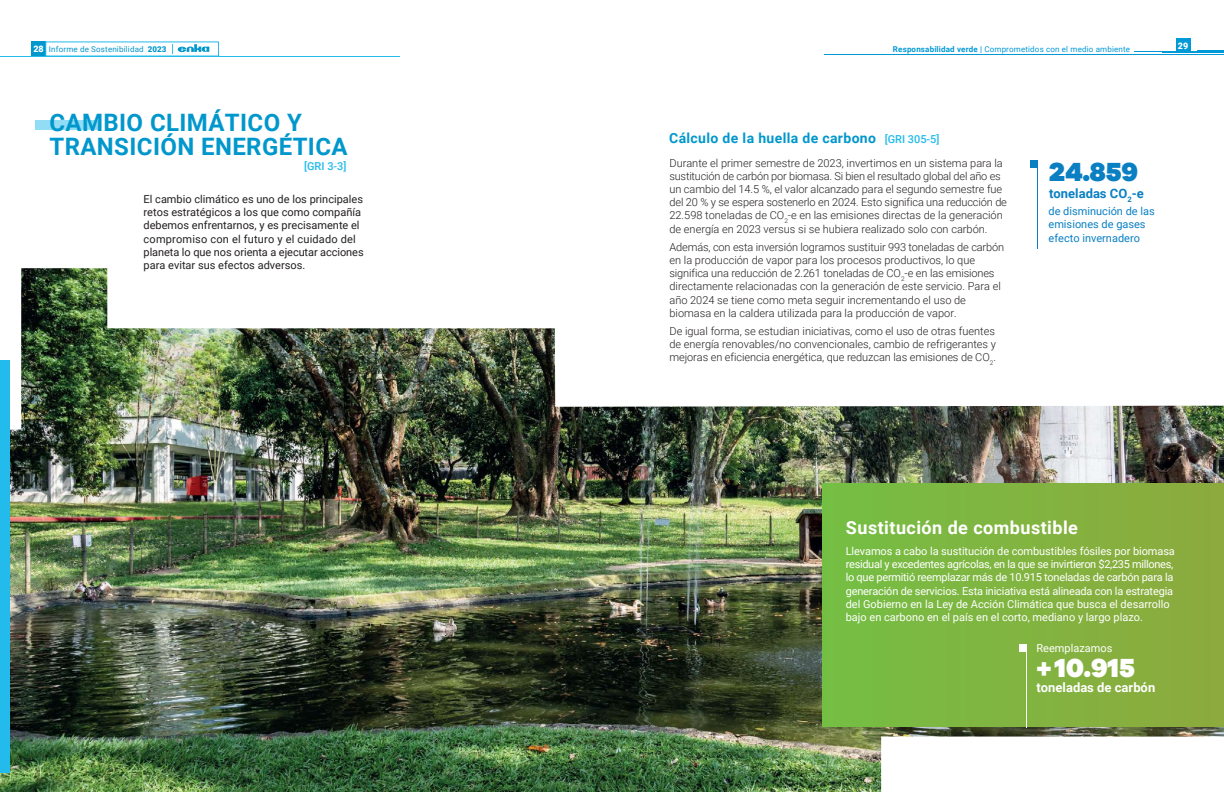
<style>
.page{position:relative;width:1224px;height:792px;background:#fff}
.page>*{position:absolute;margin:0;border:0;box-sizing:border-box;transform-origin:0 0}
.t1{font:900 27px "Galano Grotesque";color:#fff}
.t2{font:900 27px "Galano Grotesque";color:#0a80c3}
.t3{font:700 24px/24px "Roboto";letter-spacing:.015em;color:#0097cc}
.t4{font:700 18px "Roboto";letter-spacing:.025em;color:#fff}
.t5{font:700 14px "Roboto";letter-spacing:.025em;color:#0097cc}
.t6{font:700 13px "Roboto";color:#fff}
.t7{font:700 13px "Roboto";color:#0a80c3}
.t8{font:300 11px/13.2px "Roboto";color:#231f20}
.t9{font:11px/13.2px "Roboto";letter-spacing:-.015em;color:#fff}
.t10{font:11px/13.2px "Roboto";color:#231f20}
.t11{font:11px/13.2px "Roboto";color:#0a80c3}
.t12{font:500 11px "Roboto";color:#23bbec}
.t13{font:900 9px "Roboto";color:#fff}
.t14{font:8px "Roboto";letter-spacing:.02em;color:#0099d8}
.t15{font:8px "Roboto";letter-spacing:.02em;color:#0097cc}
.s1{font-weight:900;font-size:9px;color:#fff}
.s2{font-weight:900}
.s3{font-weight:700}
.s4{font-weight:500;font-size:11px;color:#23bbec}
</style>
<div class="page">
<img style="left:0;top:268px;width:1224px;height:524px">
<div style="left:0;top:360px;width:10px;height:413px;background:#23bbec"></div>
<div style="left:35px;top:120px;width:64px;height:10px;background:#91ddf5"></div>
<div style="left:822px;top:484px;width:402px;height:242px;background:#81b440"></div>
<hr style="left:1037px;top:160px;width:1px;height:89px;background:#0a80c3">
<div style="left:1030px;top:160px;width:8px;height:8px;background:#0a80c3"></div>
<div style="left:1019px;top:644px;width:8px;height:8px;background:#fff"></div>
<hr style="left:1026px;top:644px;width:1px;height:84px;background:#fff">
<hr style="left:0;top:56px;width:399px;height:1px;background:#23bbec">
<div style="left:32px;top:42px;width:14px;height:14px;background:#0097cc"></div>
<svg style="left:172px;top:44px;width:37px;height:10px"></svg>
<div style="left:1176px;top:39px;width:14px;height:14px;background:#0099d8"></div>
<hr style="left:1162px;top:53px;width:62px;height:1px;background:#0099d8">
<hr style="left:1134px;top:51px;width:90px;height:1px;background:#0099d8">
<svg style="left:1197px;top:50px;width:27px;height:1px"></svg>
<hr style="left:824px;top:54px;width:400px;height:1px;background:#0099d8">
<p class="t15" style="left:33px;top:43px;width:135px"><span class="s1">28</span> Informe de Sostenibilidad <span class="s2">2023</span></p>
<p class="t13" style="left:1179px;top:39px;width:12px">00</p>
<p class="t14" style="left:893px;top:43px;width:239px"><span class="s3">Responsabilidad verde |</span> Comprometidos con el medio ambiente</p>
<p class="t13" style="left:1178px;top:39px;width:12px">29</p>
<h2 class="t3" style="left:49px;top:109px;width:300px">CAMBIO CLIMÁTICO Y<br>TRANSICIÓN ENERGÉTICA</h2>
<p class="t10" style="left:144px;top:192px;width:222px">El cambio climático es uno de los principales retos estratégicos a los que como compañía debemos enfrentarnos, y es precisamente el compromiso con el futuro y el cuidado del planeta lo que nos orienta a ejecutar acciones para evitar sus efectos adversos.</p>
<p class="t12" style="left:304px;top:158px;width:44px">[GRI 3-3]</p>
<p class="t5" style="left:669px;top:129px;width:272px">Cálculo de la huella de carbono <span class="s4">[GRI 305-5]</span></p>
<p class="t8" style="left:669px;top:156px;width:339px">Durante el primer semestre de 2023, invertimos en un sistema para la sustitución de carbón por biomasa. Si bien el resultado global del año es un cambio del 14.5 %, el valor alcanzado para el segundo semestre fue del 20 % y se espera sostenerlo en 2024. Esto significa una reducción de 22.598 toneladas de CO<sub>2</sub>-e en las emisiones directas de la generación de energía en 2023 versus si se hubiera realizado solo con carbón.</p>
<p class="t8" style="left:669px;top:240px;width:336px">Además, con esta inversión logramos sustituir 993 toneladas de carbón en la producción de vapor para los procesos productivos, lo que significa una reducción de 2.261 toneladas de CO<sub>2</sub>-e en las emisiones directamente relacionadas con la generación de este servicio. Para el año 2024 se tiene como meta seguir incrementando el uso de biomasa en la caldera utilizada para la producción de vapor.</p>
<p class="t8" style="left:669px;top:324px;width:328px;text-align:justify">De igual forma, se estudian iniciativas, como el uso de otras fuentes de energía renovables/no convencionales, cambio de refrigerantes y mejoras en eficiencia energética, que reduzcan las emisiones de CO<sub>2</sub>.</p>
<h1 class="t2" style="left:1049px;top:155px;width:90px">24.859</h1>
<p class="t7" style="left:1049px;top:184px;width:96px">toneladas CO<sub>2</sub>-e</p>
<p class="t11" style="left:1048px;top:204px;width:108px">de disminución de las emisiones de gases efecto invernadero</p>
<h3 class="t4" style="left:846px;top:515px;width:233px">Sustitución de combustible</h3>
<p class="t9" style="left:846px;top:544px;width:331px">Llevamos a cabo la sustitución de combustibles fósiles por biomasa residual y excedentes agrícolas, en la que se invirtieron $2,235 millones, lo que permitió reemplazar más de 10.915 toneladas de carbón para la generación de servicios. Esta iniciativa está alineada con la estrategia del Gobierno en la Ley de Acción Climática que busca el desarrollo bajo en carbono en el país en el corto, mediano y largo plazo.</p>
<p class="t9" style="left:1036px;top:641px;width:77px">Reemplazamos</p>
<h1 class="t1" style="left:1036px;top:651px;width:100px">+10.915</h1>
<p class="t6" style="left:1036px;top:678px;width:120px">toneladas de carbón</p>
</div>
